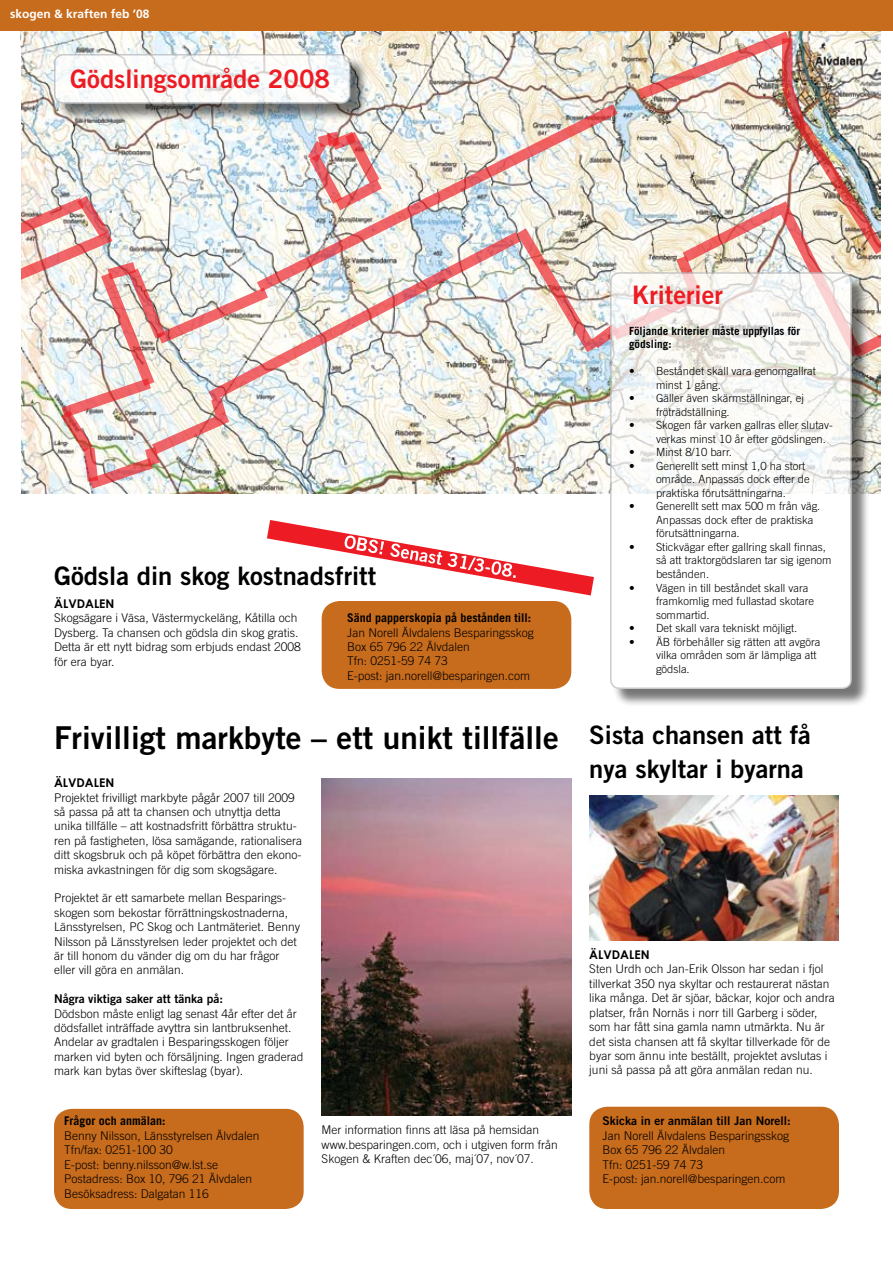
<style>
.page{position:relative;width:893px;height:1263px;background:#fff}
.page>*{position:absolute;margin:0;border:0;box-sizing:border-box;transform-origin:0 0}
.t1{font:31.5px "Trade Gothic Bold Two";color:#000}
.t2{font:25.5px/34.2px "Trade Gothic Bold Two";color:#000}
.t3{font:25.5px "Trade Gothic Bold Two";color:#ed1c24}
.t4{font:300 12px/14.4px "Trade Gothic";color:#000}
.t5{font:12px "Trade Gothic Bold Two";color:#000}
.t6{font:700 12px "Trade Gothic";color:#000}
.t7{font:700 12px "Century Gothic";color:#000}
.t8{font:700 12px "Frutiger";color:#fff}
.t9{font:300 11.25px/13.5px "Trade Gothic";color:#000}
.t10{font:700 11.25px/13.5px "Trade Gothic";color:#000}
</style>
<div class="page">
<div style="left:589px;top:1107px;width:250px;height:102px;background:#c76b1c;border-radius:18px"></div>
<div style="left:322px;top:601px;width:249px;height:88px;background:#c76b1c;border-radius:18px"></div>
<div style="left:0;top:0;width:893px;height:30px;background:#c76b1c"></div>
<img style="left:21px;top:32px;width:860px;height:461px">
<img style="left:255px;top:103px;width:260px;height:128px">
<img style="left:515px;top:30px;width:378px;height:329px">
<img style="left:270px;top:231px;width:252px;height:172px">
<img style="left:21px;top:194px;width:249px;height:296px">
<img style="left:306px;top:130px;width:77px;height:82px">
<img style="left:589px;top:795px;width:250px;height:145px">
<div style="left:882px;top:43px;width:11px;height:582px;background:#fff"></div>
<div style="left:56px;top:56px;width:316px;height:69px;background:#000;opacity:.75"></div>
<div style="left:55px;top:55px;width:295px;height:48px;background:#fff;border-radius:9px"></div>
<div style="left:54px;top:54px;width:296px;height:50px;border:2px solid #b8b8bc;border-radius:9px"></div>
<div style="left:612px;top:274px;width:261px;height:436px;background:#000;opacity:.75"></div>
<svg style="left:611px;top:273px;width:240px;height:415px"></svg>
<div style="left:610px;top:272px;width:242px;height:417px;border:2px solid #b8b8bc;border-radius:9px"></div>
<svg style="left:267px;top:520px;width:327px;height:75px"></svg>
<img style="left:322px;top:778px;width:249px;height:337px">
<div style="left:54px;top:1109px;width:250px;height:100px;background:#c76b1c;border-radius:18px"></div>
<p class="t8" style="left:10px;top:7px;width:141px">skogen &amp; kraften feb ’08</p>
<h2 class="t3" style="left:70px;top:63px;width:261px">Gödslingsområde 2008</h2>
<h2 class="t2" style="left:54px;top:558px;width:324px">Gödsla din skog kostnadsfritt</h2>
<p class="t7" style="left:54px;top:594px;width:62px">ÄLVDALEN</p>
<p class="t4" style="left:54px;top:611px;width:248px">Skogsägare i Väsa, Västermyckeläng, Kåtilla och Dysberg. Ta chansen och gödsla din skog gratis.<br>Detta är ett nytt bidrag som erbjuds endast 2008 för era byar.</p>
<p class="t6" style="left:347px;top:610px;width:186px">Sänd papperskopia på bestånden till:</p>
<p class="t4" style="left:347px;top:625px;width:188px">Jan Norell Älvdalens Besparingsskog<br>Box 65 796 22 Älvdalen<br>Tfn: 0251-59 74 73<br>E-post: jan.norell@besparingen.com</p>
<h1 class="t1" style="left:54px;top:718px;width:506px">Frivilligt markbyte – ett unikt tillfälle</h1>
<p class="t7" style="left:54px;top:774px;width:62px">ÄLVDALEN</p>
<p class="t4" style="left:54px;top:790px;width:250px">Projektet frivilligt markbyte pågår 2007 till 2009 så passa på att ta chansen och utnyttja detta unika tillfälle – att kostnadsfritt förbättra struktu&shy;ren på fastigheten, lösa samägande, rationalisera ditt skogsbruk och på köpet förbättra den ekono&shy;miska avkastningen för dig som skogsägare.</p>
<p class="t4" style="left:54px;top:891px;width:248px">Projektet är ett samarbete mellan Besparings&shy;skogen som bekostar förrättningskostnaderna, Länsstyrelsen, PC Skog och Lantmäteriet. Benny Nilsson på Länsstyrelsen leder projektet och det är till honom du vänder dig om du har frågor eller vill göra en anmälan.</p>
<p class="t5" style="left:54px;top:991px;width:171px">Några viktiga saker att tänka på:</p>
<p class="t4" style="left:54px;top:1006px;width:251px">Dödsbon måste enligt lag senast 4år efter det år dödsfallet inträffade avyttra sin lantbruksenhet.<br>Andelar av gradtalen i Besparingsskogen följer marken vid byten och försäljning. Ingen graderad mark kan bytas över skifteslag (byar).</p>
<p class="t6" style="left:64px;top:1114px;width:103px">Frågor och anmälan:</p>
<p class="t4" style="left:64px;top:1128px;width:197px">Benny Nilsson, Länsstyrelsen Älvdalen<br>Tfn/fax: 0251-100 30<br>E-post: benny.nilsson@w.lst.se<br>Postadress: Box 10, 796 21 Älvdalen<br>Besöksadress: Dalgatan 116</p>
<p class="t4" style="left:322px;top:1123px;width:238px">Mer information finns att läsa på hemsidan www.besparingen.com, och i utgiven form från<br>Skogen &amp; Kraften dec´06, maj´07, nov´07.</p>
<h2 class="t3" style="left:632px;top:279px;width:92px">Kriterier</h2>
<p class="t10" style="left:629px;top:324px;width:173px">Följande kriterier måste uppfyllas för gödsling:</p>
<p class="t9" style="left:656px;top:365px;width:161px;text-indent:-27px">• Beståndet skall vara genomgallrat minst 1 gång.</p>
<p class="t9" style="left:656px;top:392px;width:149px;text-indent:-27px">• Gäller även skärmställningar, ej fröträdställning.</p>
<p class="t9" style="left:656px;top:419px;width:178px;text-indent:-27px">• Skogen får varken gallras eller slutav&shy;verkas minst 10 år efter gödslingen.</p>
<p class="t9" style="left:629px;top:446px;width:105px">• Minst 8/10 barr.</p>
<p class="t9" style="left:656px;top:459px;width:155px;text-indent:-27px">• Generellt sett minst 1,0 ha stort område. Anpassas dock efter de praktiska förutsättningarna.</p>
<p class="t9" style="left:656px;top:500px;width:166px;text-indent:-27px">• Generellt sett max 500 m från väg.<br>Anpassas dock efter de praktiska förutsättningarna.</p>
<p class="t9" style="left:656px;top:540px;width:177px;text-indent:-27px">• Stickvägar efter gallring skall finnas, så att traktorgödslaren tar sig igenom bestånden.</p>
<p class="t9" style="left:656px;top:581px;width:160px;text-indent:-27px">• Vägen in till beståndet skall vara framkomlig med fullastad skotare sommartid.</p>
<p class="t9" style="left:629px;top:621px;width:170px">• Det skall vara tekniskt möjligt.</p>
<p class="t9" style="left:656px;top:635px;width:166px;text-indent:-27px">• ÄB förbehåller sig rätten att avgöra vilka områden som är lämpliga att gödsla.</p>
<h2 class="t2" style="left:589px;top:717px;width:223px">Sista chansen att få nya skyltar i byarna</h2>
<p class="t7" style="left:589px;top:946px;width:62px">ÄLVDALEN</p>
<p class="t4" style="left:589px;top:962px;width:247px">Sten Urdh och Jan-Erik Olsson har sedan i fjol tillverkat 350 nya skyltar och restaurerat nästan lika många. Det är sjöar, bäckar, kojor och andra platser, från Nornäs i norr till Garberg i söder, som har fått sina gamla namn utmärkta. Nu är det sista chansen att få skyltar tillverkade för de byar som ännu inte beställt, projektet avslutas i juni så passa på att göra anmälan redan nu.</p>
<p class="t5" style="left:602px;top:1114px;width:190px">Skicka in er anmälan till Jan Norell:</p>
<p class="t4" style="left:602px;top:1128px;width:188px">Jan Norell Älvdalens Besparingsskog<br>Box 65 796 22 Älvdalen<br>Tfn: 0251-59 74 73<br>E-post: jan.norell@besparingen.com</p>
</div>
